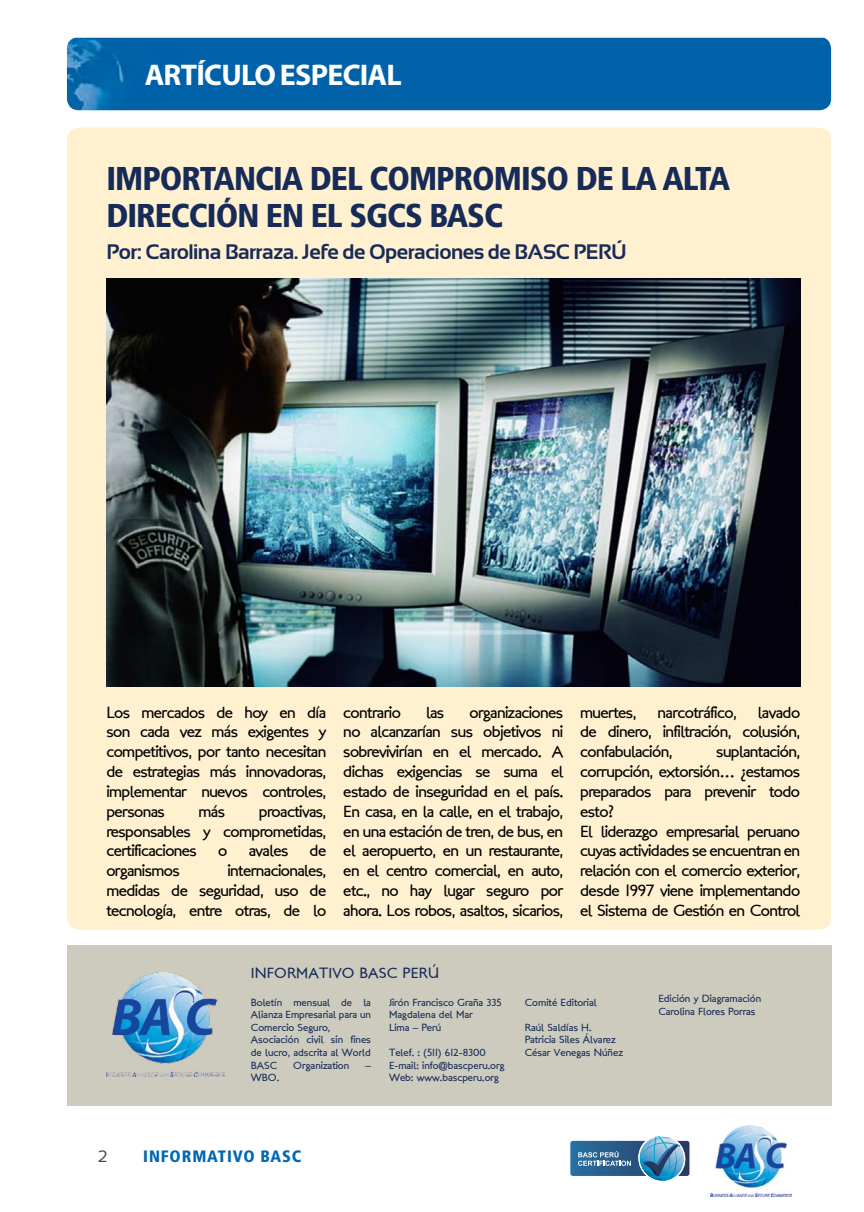
<style>
.page{position:relative;width:864px;height:1212px;background:#fff}
.page>*{position:absolute;margin:0;border:0;box-sizing:border-box;transform-origin:0 0}
.t1{font:900 condensed 33px "Frutiger LT Std";letter-spacing:-.03em;color:#162b57}
.t2{font:700 30px "Myriad Pro";letter-spacing:-.025em;color:#fff}
.t3{font:700 21px "Sansation";letter-spacing:-.025em;color:#162b57}
.t4{font:16.5px/19.8px "London Between";letter-spacing:-.035em;color:#000;text-align:justify}
.t5{font:900 condensed 16.5px "Frutiger LT Std";letter-spacing:.05em;color:#0067b2}
.t6{font:16.5px "Sansation";color:#3e5052}
.t7{font:15px "London Between";letter-spacing:.01em;color:#162b57}
.t8{font:10.5px/12.6px "London Between";color:#162b57}
</style>
<div class="page">
<img style="left:710px;top:1126px;width:81px;height:70px">
<svg style="left:570px;top:1136px;width:119px;height:45px"></svg>
<div style="left:67px;top:38px;width:763px;height:72px;background:#0162a9"></div>
<div style="left:67px;top:128px;width:763px;height:801px;background:#fff1d0"></div>
<div style="left:67px;top:945px;width:763px;height:161px;background:#cccbbe"></div>
<img style="left:106px;top:972px;width:118px;height:104px">
<img style="left:106px;top:279px;width:693px;height:408px">
<h2 class="t2" style="left:145px;top:55px;width:258px">ARTÍCULO ESPECIAL</h2>
<h1 class="t1" style="left:106px;top:159px;width:29px">IMPORTANCIA</h1>
<h1 class="t1" style="left:310px;top:159px;width:81px">DEL COMPROMISO</h1>
<h1 class="t1" style="left:575px;top:159px;width:138px">DE LA ALTA</h1>
<h1 class="t1" style="left:106px;top:196px;width:17px">DIRECCI</h1>
<h1 class="t1" style="left:215px;top:196px;width:289px">ÓN EN EL SGCS BASC</h1>
<p class="t3" style="left:106px;top:240px;width:522px">Por: Carolina Barraza. Jefe de Operaciones de BASC PERÚ</p>
<p class="t4" style="left:106px;top:702px;width:221px">Los mercados de hoy en día son cada vez más exigentes y competitivos, por tanto necesitan de estrategias más innovadoras, implementar nuevos controles, personas</p>
<p class="t4" style="left:198px;top:801px;width:28px">más</p>
<p class="t4" style="left:106px;top:801px;width:221px;text-indent:152px">proactivas, responsables y comprometidas, certificaciones</p>
<p class="t4" style="left:218px;top:841px;width:11px">o</p>
<p class="t4" style="left:248px;top:841px;width:41px">avales</p>
<p class="t4" style="left:309px;top:841px;width:18px">de</p>
<p class="t4" style="left:106px;top:861px;width:221px;text-indent:121px">internacionales, medidas de seguridad, uso de tecnología, entre otras, de lo</p>
<p class="t4" style="left:106px;top:861px;width:75px">organismos</p>
<p class="t4" style="left:343px;top:702px;width:221px;text-indent:126px">organizaciones no alcanzarían sus objetivos ni sobrevivirían en el mercado. A dichas exigencias se suma el estado de inseguridad en el país.<br>En casa, en la calle, en el trabajo, en una estación de tren, de bus, en el aeropuerto, en un restaurante, en el centro comercial, en auto, etc., no hay lugar seguro por ahora. Los robos, asaltos, sicarios,</p>
<p class="t4" style="left:343px;top:702px;width:59px">contrario</p>
<p class="t4" style="left:426px;top:702px;width:20px">las</p>
<p class="t4" style="left:580px;top:702px;width:58px">muertes,</p>
<p class="t4" style="left:657px;top:702px;width:80px">narcotráfico,</p>
<p class="t4" style="left:580px;top:702px;width:221px;text-indent:178px">lavado de dinero, infiltración, colusión, confabulación,</p>
<p class="t4" style="left:580px;top:742px;width:221px;text-align:left;text-indent:136px">suplantación, corrupción, extorsión… ¿estamos preparados para prevenir todo esto?<br>El liderazgo empresarial peruano cuyas actividades se encuentran en relación con el comercio exterior, desde 1997 viene implementando el Sistema de Gestión en Control</p>
<p class="t7" style="left:251px;top:963px;width:189px">INFORMATIVO BASC PERÚ</p>
<p class="t8" style="left:251px;top:996px;width:121px">Boletín mensual de la<br>Alianza Empresarial para un<br>Comercio Seguro,<br>Asociación civil sin fines de lucro, adscrita al World<br>BASC</p>
<p class="t8" style="left:389px;top:996px;width:114px">Jirón Francisco Graña 335<br>Magdalena del Mar<br>Lima – Perú</p>
<p class="t8" style="left:389px;top:1046px;width:117px">Telef. : (511) 612-8300<br>E-mail: info@bascperu.org<br>Web: www.bascperu.org</p>
<p class="t8" style="left:293px;top:1059px;width:57px">Organization</p>
<p class="t8" style="left:365px;top:1059px;width:7px">–</p>
<p class="t8" style="left:251px;top:1071px;width:30px">WBO.</p>
<p class="t8" style="left:524px;top:996px;width:73px">Comité Editorial</p>
<p class="t8" style="left:524px;top:1021px;width:100px">Raúl Saldías H.<br>Patricia Siles Álvarez<br>César Venegas Núñez</p>
<p class="t6" style="left:98px;top:1147px;width:11px">2</p>
<p class="t5" style="left:143px;top:1146px;width:159px">INFORMATIVO BASC</p>
<p class="t8" style="left:658px;top:992px;width:104px">Edición y Diagramación<br>Carolina Flores Porras</p>
</div>
